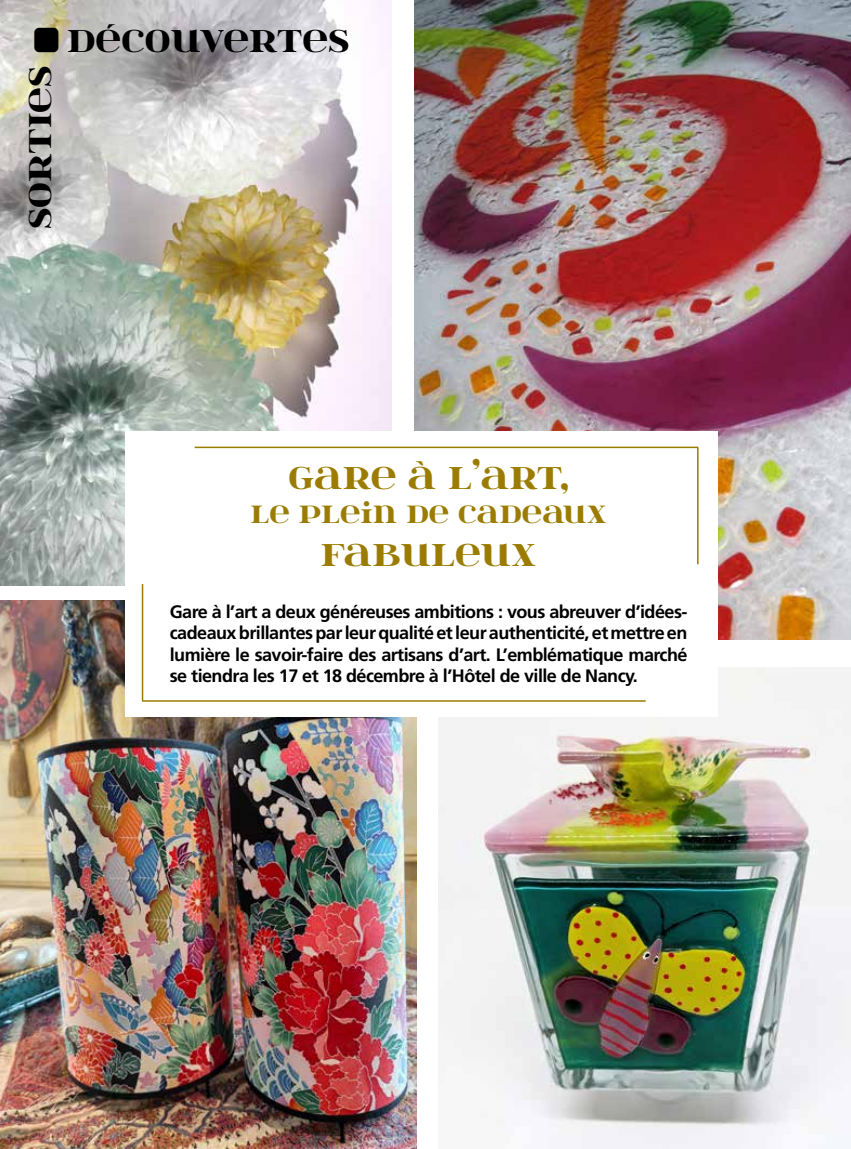
<style>
.page{position:relative;width:851px;height:1149px;background:#fff}
.page>*{position:absolute;margin:0;border:0;box-sizing:border-box;transform-origin:0 0}
.t1{font:36px "itsadzoke";color:#000}
.t2{font:36px "itsadzoke";color:#9b7c00}
.t3{font:28.5px "itsadzoke";color:#9b7c00}
.t4{font:700 18px/21.6px "Frutiger LT Std";letter-spacing:-.03em;color:#000;text-align:justify}
</style>
<div class="page">
<img style="left:0;top:600px;width:417px;height:548px">
<img style="left:415px;top:0;width:435px;height:639px">
<img style="left:0;top:0;width:391px;height:585px">
<img style="left:438px;top:667px;width:412px;height:481px">
<div style="left:125px;top:431px;width:593px;height:285px;background:#fff"></div>
<hr style="left:142px;top:584px;width:1px;height:117px;background:#9b7c00">
<hr style="left:142px;top:700px;width:503px;height:1px;background:#9b7c00">
<hr style="left:697px;top:447px;width:1px;height:117px;background:#9b7c00">
<hr style="left:195px;top:446px;width:503px;height:2px;background:#9b7c00">
<h1 class="t1" style="left:32px;top:17px;width:319px"><sub>±</sub> DÉCOUVERTES</h1>
<h1 class="t1" style="left:16px;top:229px;width:164px;rotate:-90deg">SORTIES</h1>
<h1 class="t2" style="left:288px;top:453px;width:282px">GARE À L’ART,</h1>
<h2 class="t3" style="left:250px;top:495px;width:358px">LE PLEIN DE CADEAUX</h2>
<h1 class="t2" style="left:321px;top:531px;width:217px">FABULEUX</h1>
<p class="t4" style="left:170px;top:600px;width:519px">Gare à l’art a deux généreuses ambitions : vous abreuver d’idées&shy;cadeaux brillantes par leur qualité et leur authenticité, et mettre en lumière le savoir-faire des artisans d’art. L’emblématique marché se tiendra les 17 et 18 décembre à l’Hôtel de ville de Nancy.</p>
</div>
